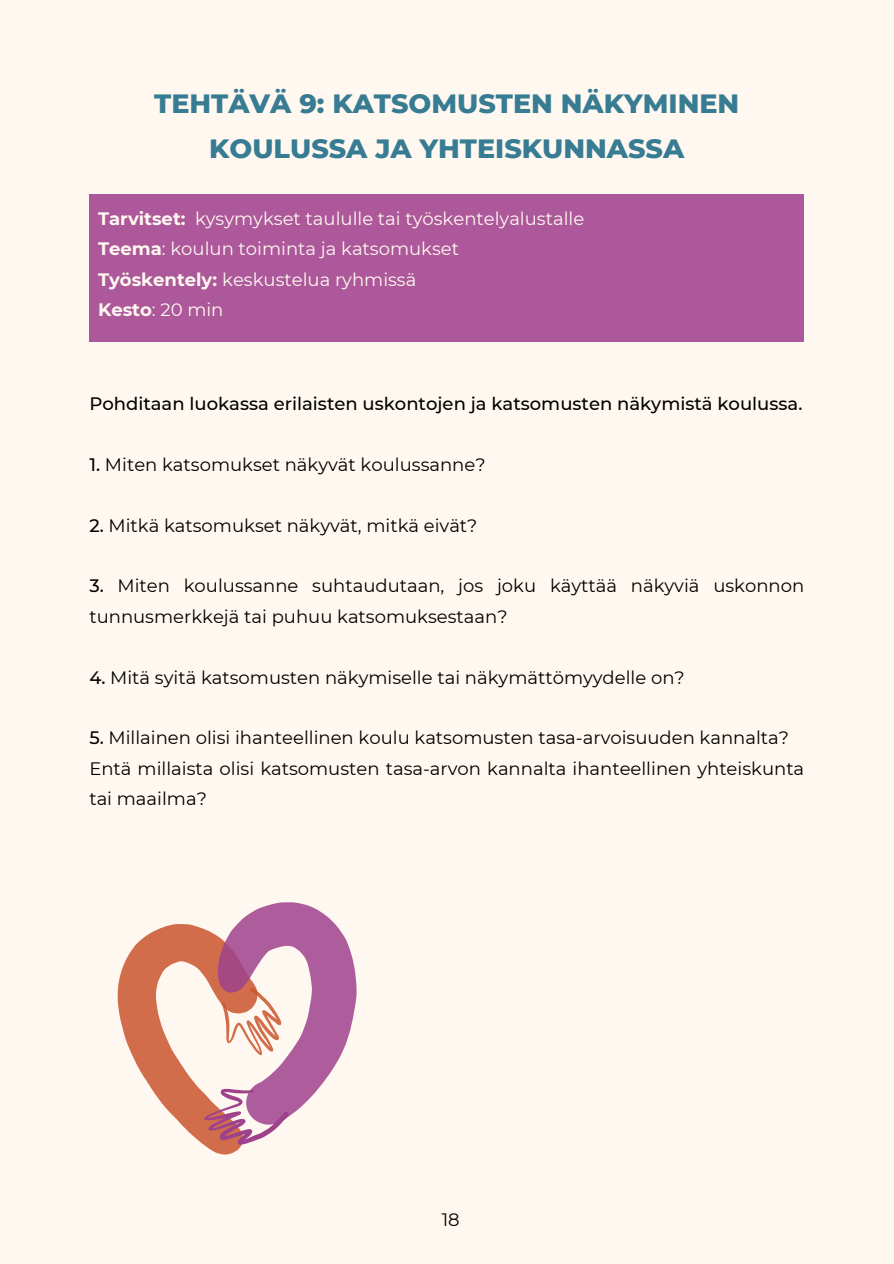
<style>
.page{position:relative;width:894px;height:1264px;background:#fff}
.page>*{position:absolute;margin:0;border:0;box-sizing:border-box;transform-origin:0 0}
.t1{font:800 27px/45px "Montserrat";color:#377c93;text-align:center}
.t2{font:18px/30.3px "Montserrat";color:#000}
.t3{font:18px "Montserrat";color:#fff8f0}
.t4{font:500 18px "Montserrat";color:#000}
.s1{font-weight:700}
.s2{font-weight:500}
</style>
<div class="page">
<div style="left:0;top:0;width:893px;height:1263px;background:#fff8f0"></div>
<div style="left:89px;top:194px;width:714px;height:147px;background:#ac589a"></div>
<svg style="left:117px;top:902px;width:239px;height:252px"></svg>
<p class="t1" style="left:154px;top:81px;width:586px">TEHTÄVÄ 9: KATSOMUSTEN NÄKYMINEN<br>KOULUSSA JA YHTEISKUNNASSA</p>
<h1 class="t3" style="left:98px;top:208px;width:487px"><span class="s1">Tarvitset:</span> kysymykset taululle tai työskentelyalustalle</h1>
<p class="t3" style="left:98px;top:238px;width:362px"><span class="s1">Teema</span>: koulun toiminta ja katsomukset</p>
<p class="t3" style="left:98px;top:268px;width:320px"><span class="s1">Työskentely:</span> keskustelua ryhmissä</p>
<p class="t3" style="left:98px;top:299px;width:127px"><span class="s1">Kesto</span>: 20 min</p>
<p class="t4" style="left:89px;top:392px;width:714px">Pohditaan luokassa erilaisten uskontojen ja katsomusten näkymistä koulussa.</p>
<h2 class="t2" style="left:89px;top:449px;width:397px"><span class="s2">1.</span> Miten katsomukset näkyvät koulussanne?</h2>
<p class="t2" style="left:89px;top:510px;width:389px"><span class="s2">2.</span> Mitkä katsomukset näkyvät, mitkä eivät?</p>
<p class="t2" style="left:89px;top:571px;width:716px"><span class="s2">3.</span> Miten koulussanne suhtaudutaan, jos joku käyttää näkyviä uskonnon tunnusmerkkejä tai puhuu katsomuksestaan?</p>
<p class="t2" style="left:89px;top:662px;width:596px"><span class="s2">4.</span> Mitä syitä katsomusten näkymiselle tai näkymättömyydelle on?</p>
<p class="t2" style="left:89px;top:722px;width:701px"><span class="s2">5.</span> Millainen olisi ihanteellinen koulu katsomusten tasa-arvoisuuden kannalta?</p>
<p class="t2" style="left:89px;top:753px;width:716px">Entä millaista olisi katsomusten tasa-arvon kannalta ihanteellinen yhteiskunta tai maailma?</p>
<p class="t2" style="left:441px;top:1204px;width:19px">18</p>
</div>
